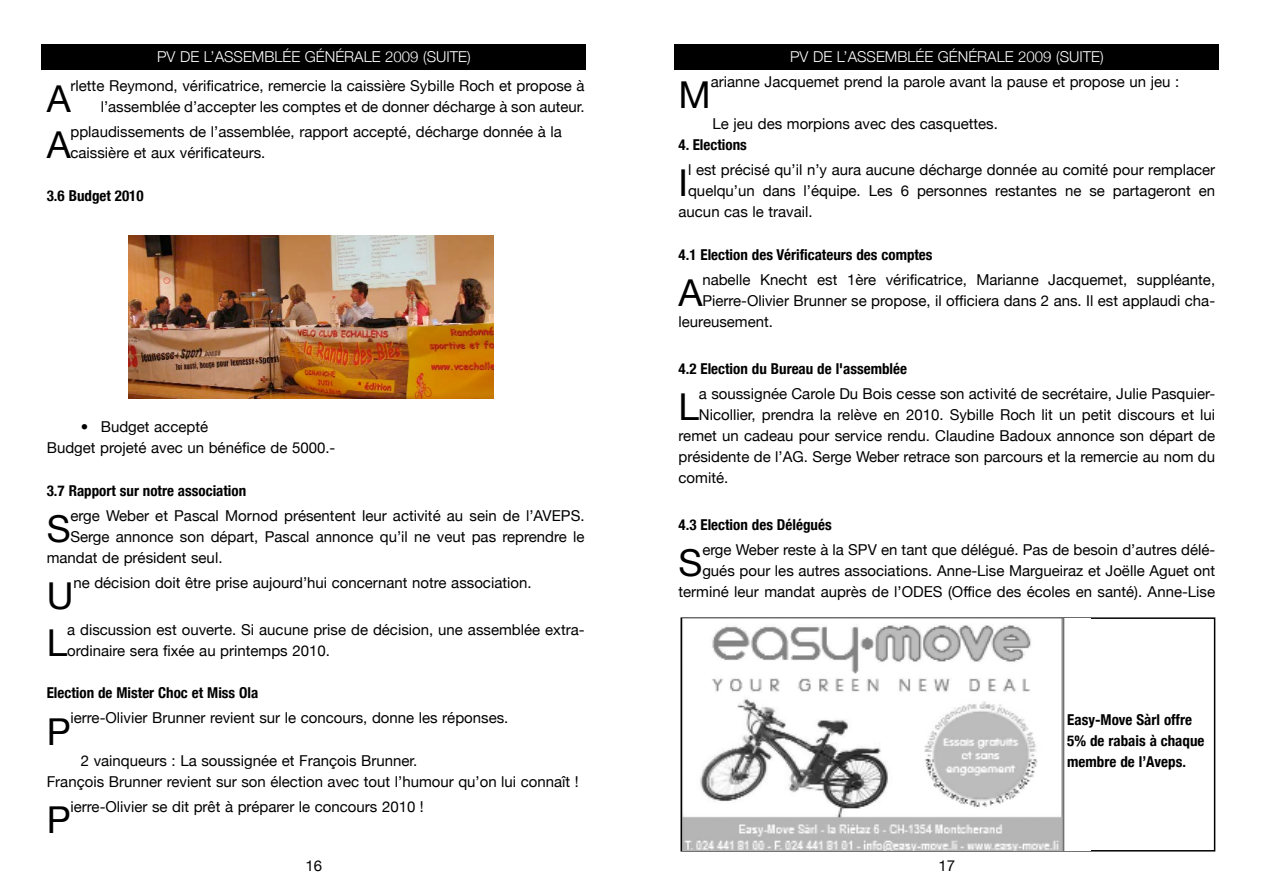
<style>
.page{position:relative;width:1263px;height:893px;background:#fff}
.page>*{position:absolute;margin:0;border:0;box-sizing:border-box;transform-origin:0 0}
.t1{font:37.05px "Helvetica Neue";color:#000}
.t2{font:15px/21px "Helvetica Neue";color:#000}
.t3{font:700 condensed 15px/21.3px "Helvetica Neue";color:#000}
.t4{font:300 15px "Helvetica Neue";color:#fff}
</style>
<div class="page">
<div style="left:42px;top:44px;width:544px;height:25px;background:#000"></div>
<div style="left:675px;top:44px;width:544px;height:25px;background:#000"></div>
<div style="left:681px;top:617px;width:534px;height:234px;border:2px solid #000"></div>
<img style="left:682px;top:619px;width:409px;height:231px">
<div style="left:1066px;top:708px;width:144px;height:65px;background:#fff"></div>
<img style="left:129px;top:236px;width:365px;height:162px">
<p class="t4" style="left:157px;top:48px;width:315px">PV DE L’ASSEMBLÉE GÉNÉRALE 2009 (SUITE)</p>
<p class="t4" style="left:790px;top:48px;width:315px">PV DE L’ASSEMBLÉE GÉNÉRALE 2009 (SUITE)</p>
<h1 class="t1" style="left:679px;top:72px;width:34px">M</h1>
<p class="t2" style="left:711px;top:71px;width:470px">arianne Jacquemet prend la parole avant la pause et propose un jeu :</p>
<p class="t2" style="left:713px;top:113px;width:287px">Le jeu des morpions avec des casquettes.</p>
<p class="t3" style="left:679px;top:134px;width:70px">4. Elections</p>
<h1 class="t1" style="left:679px;top:161px;width:11px">I</h1>
<p class="t2" style="left:688px;top:159px;width:529px">l est précisé qu’il n’y aura aucune décharge donnée au comité pour remplacer</p>
<h1 class="t1" style="left:47px;top:77px;width:25px">A</h1>
<p class="t2" style="left:71px;top:75px;width:516px;text-align:right">rlette Reymond, vérificatrice, remercie la caissière Sybille Roch et propose à l’assemblée d’accepter les comptes et de donner décharge à son auteur.</p>
<h1 class="t1" style="left:47px;top:123px;width:25px">A</h1>
<p class="t2" style="left:71px;top:121px;width:493px">pplaudissements de l’assemblée, rapport accepté, décharge donnée à la caissière et aux vérificateurs.</p>
<p class="t3" style="left:47px;top:184px;width:98px">3.6 Budget 2010</p>
<p class="t2" style="left:688px;top:180px;width:529px">quelqu’un dans l’équipe. Les 6 personnes restantes ne se partageront en</p>
<p class="t2" style="left:679px;top:201px;width:136px">aucun cas le travail.</p>
<p class="t3" style="left:679px;top:243px;width:256px">4.1 Election des Vérificateurs des comptes</p>
<h1 class="t1" style="left:679px;top:271px;width:25px">A</h1>
<p class="t2" style="left:702px;top:269px;width:514px">nabelle Knecht est 1ère vérificatrice, Marianne Jacquemet, suppléante,</p>
<p class="t2" style="left:702px;top:290px;width:514px">Pierre-Olivier Brunner se propose, il officiera dans 2 ans. Il est applaudi cha-</p>
<p class="t2" style="left:679px;top:311px;width:96px">leureusement.</p>
<p class="t3" style="left:679px;top:357px;width:230px">4.2 Election du Bureau de l'assemblée</p>
<h1 class="t1" style="left:679px;top:385px;width:22px">L</h1>
<p class="t2" style="left:699px;top:383px;width:518px">a soussignée Carole Du Bois cesse son activité de secrétaire, Julie Pasquier-</p>
<p class="t2" style="left:699px;top:404px;width:518px">Nicollier, prendra la relève en 2010. Sybille Roch lit un petit discours et lui</p>
<p class="t2" style="left:679px;top:425px;width:538px">remet un cadeau pour service rendu. Claudine Badoux annonce son départ de</p>
<p class="t2" style="left:679px;top:446px;width:538px">présidente de l’AG. Serge Weber retrace son parcours et la remercie au nom du</p>
<p class="t2" style="left:679px;top:467px;width:51px">comité.</p>
<p class="t3" style="left:679px;top:513px;width:155px">4.3 Election des Délégués</p>
<h1 class="t1" style="left:679px;top:541px;width:25px">S</h1>
<p class="t2" style="left:47px;top:416px;width:290px;text-indent:34px">• Budget accepté<br>Budget projeté avec un bénéfice de 5000.-</p>
<p class="t3" style="left:47px;top:479px;width:201px">3.7 Rapport sur notre association</p>
<h1 class="t1" style="left:47px;top:506px;width:25px">S</h1>
<p class="t2" style="left:71px;top:505px;width:516px">erge Weber et Pascal Mornod présentent leur activité au sein de l’AVEPS.</p>
<p class="t2" style="left:71px;top:526px;width:516px">Serge annonce son départ, Pascal annonce qu’il ne veut pas reprendre le</p>
<p class="t2" style="left:47px;top:547px;width:177px">mandat de président seul.</p>
<h1 class="t1" style="left:47px;top:574px;width:28px">U</h1>
<p class="t2" style="left:73px;top:572px;width:460px">ne décision doit être prise aujourd’hui concernant notre association.</p>
<h1 class="t1" style="left:47px;top:620px;width:22px">L</h1>
<p class="t2" style="left:67px;top:618px;width:519px">a discussion est ouverte. Si aucune prise de décision, une assemblée extra&shy;ordinaire sera fixée au printemps 2010.</p>
<p class="t3" style="left:47px;top:681px;width:213px">Election de Mister Choc et Miss Ola</p>
<h1 class="t1" style="left:47px;top:709px;width:25px">P</h1>
<p class="t2" style="left:71px;top:707px;width:439px">ierre-Olivier Brunner revient sur le concours, donne les réponses.</p>
<p class="t2" style="left:47px;top:749px;width:534px;text-indent:34px">2 vainqueurs : La soussignée et François Brunner.<br>François Brunner revient sur son élection avec tout l’humour qu’on lui connaît !</p>
<h1 class="t1" style="left:47px;top:797px;width:25px">P</h1>
<p class="t2" style="left:71px;top:795px;width:355px">ierre-Olivier se dit prêt à préparer le concours 2010 !</p>
<p class="t2" style="left:679px;top:539px;width:538px;text-align:right">erge Weber reste à la SPV en tant que délégué. Pas de besoin d’autres délé&shy;gués pour les autres associations. Anne-Lise Margueiraz et Joëlle Aguet ont terminé leur mandat auprès de l’ODES (Office des écoles en santé). Anne-Lise</p>
<p class="t3" style="left:1067px;top:708px;width:139px">Easy-Move Sàrl offre<br>5% de rabais à chaque membre de l’Aveps.</p>
<p class="t2" style="left:306px;top:854px;width:18px">16</p>
<p class="t2" style="left:939px;top:854px;width:18px">17</p>
</div>
